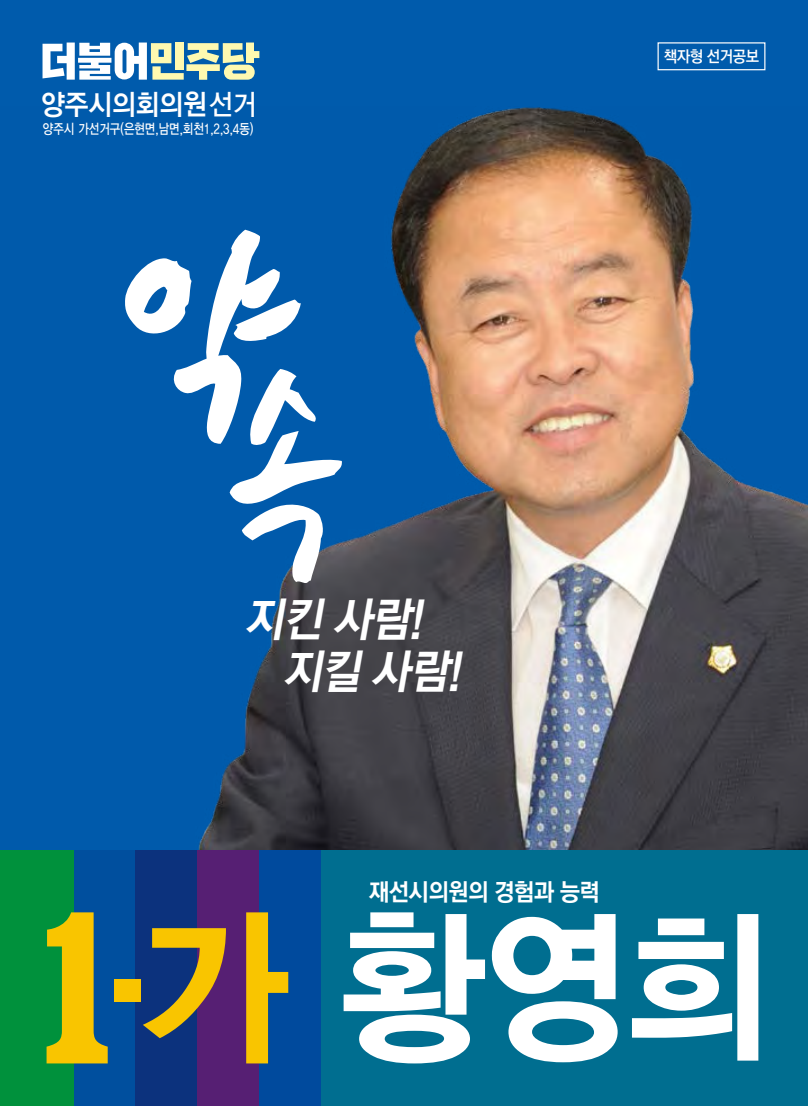
<style>
.page{position:relative;width:808px;height:1106px;background:#005bac}
.page>*{position:absolute;margin:0;border:0;box-sizing:border-box;transform-origin:0 0}
.t1{font:italic 46.5px/52.5px "YDVYGO550";color:#fff;scale:.95 1}
.t2{font:28.5px "YDIYGO340";color:#fff;scale:.9 1}
.t3{font:24px "YDVYGO550";letter-spacing:-.03em;color:#fff;scale:.95 1}
.t4{font:15.75px "YDVYGO540";letter-spacing:-.03em;color:#fff;scale:.95 1}
.t5{font:13.95px "YDIYGO330";color:#fff;scale:.82 1}
.s1{font-family:"YDIYGO330"}
</style>
<div class="page">
<img style="left:198px;top:107px;width:610px;height:743px">
<div style="left:657px;top:42px;width:108px;height:28px;border:1px solid #fff"></div>
<svg style="left:125px;top:230px;width:218px;height:353px"></svg>
<svg style="left:43px;top:43px;width:216px;height:37px"></svg>
<div style="left:0;top:850px;width:74px;height:256px;background:#00913c"></div>
<div style="left:74px;top:850px;width:61px;height:256px;background:#004f9e"></div>
<div style="left:135px;top:850px;width:62px;height:256px;background:#0c327d"></div>
<div style="left:197px;top:850px;width:62px;height:256px;background:#561f73"></div>
<div style="left:259px;top:850px;width:62px;height:256px;background:#004a9d"></div>
<div style="left:321px;top:850px;width:487px;height:256px;background:#006e90"></div>
<svg style="left:47px;top:912px;width:61px;height:151px"></svg>
<div style="left:114px;top:978px;width:27px;height:23px;background:#f9c500"></div>
<svg style="left:143px;top:912px;width:145px;height:151px"></svg>
<svg style="left:344px;top:912px;width:141px;height:151px"></svg>
<svg style="left:492px;top:914px;width:126px;height:148px"></svg>
<svg style="left:632px;top:914px;width:126px;height:146px"></svg>
<h2 class="t2" style="left:41px;top:88px;width:241px">양주시의회의원<span class="s1">선거</span></h2>
<p class="t5" style="left:43px;top:121px;width:258px">양주시 가선거구(은현면,남면,회천1,2,3,4동)</p>
<p class="t4" style="left:664px;top:46px;width:102px">책자형 선거공보</p>
<h1 class="t1" style="left:283px;top:591px;width:199px;text-indent:-38px">지킨 사람! 지킬 사람!</h1>
<h3 class="t3" style="left:369px;top:875px;width:245px">재선시의원의 경험과 능력</h3>
</div>
